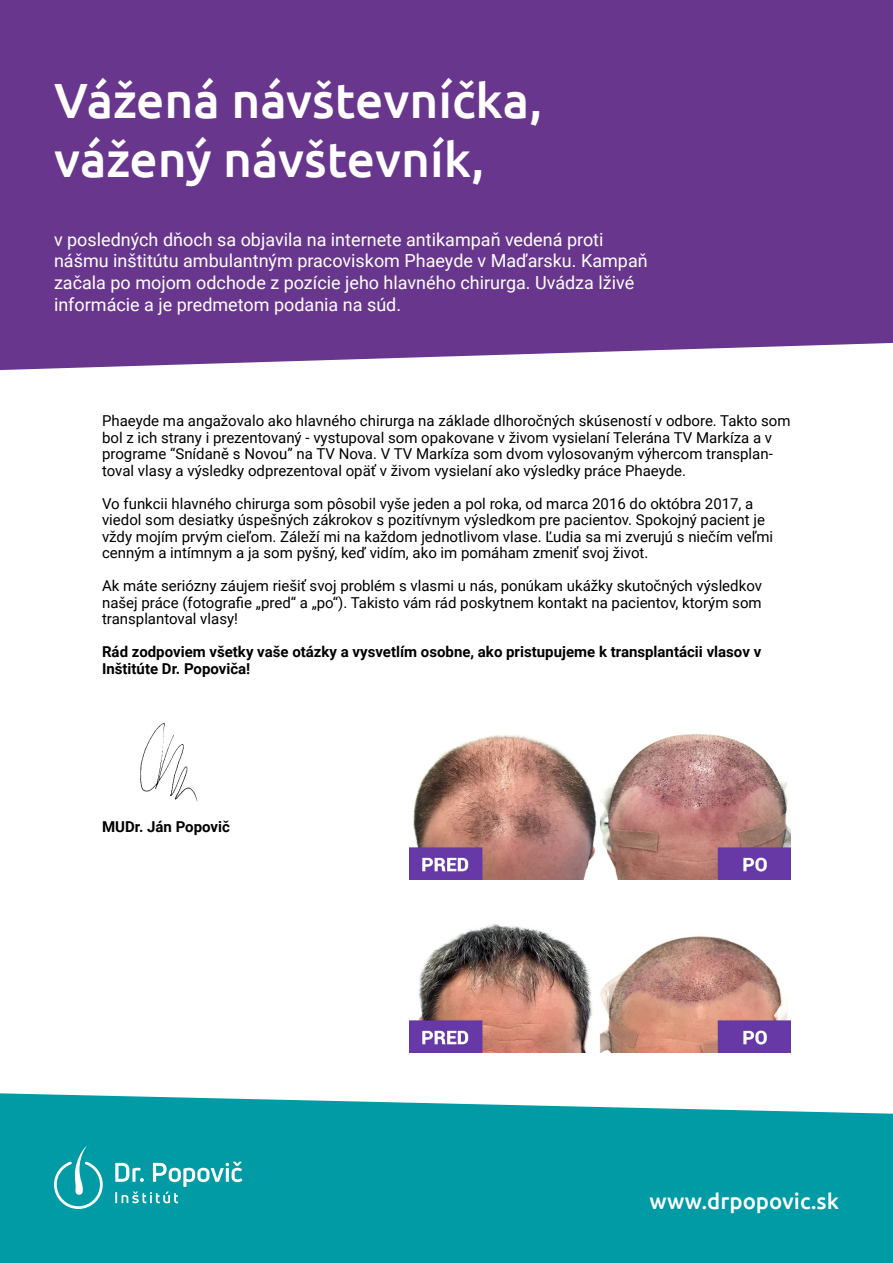
<style>
.page{position:relative;width:893px;height:1263px;background:#fff}
.page>*{position:absolute;margin:0;border:0;box-sizing:border-box;transform-origin:0 0}
.t1{font:500 49.5px/59.4px "Ubuntu";color:#fff}
.t2{font:500 22.2px "Ubuntu";color:#fff}
.t3{font:18px/21.6px "Roboto";color:#fff}
.t4{font:15px/16.5px "Roboto";color:#000}
.t5{font:700 15px/16.5px "Roboto";color:#000}
</style>
<div class="page">
<div style="left:0;top:0;width:893px;height:370px;background:#68378d"></div>
<div style="left:0;top:1093px;width:893px;height:170px;background:#019ba5"></div>
<svg style="left:54px;top:1146px;width:49px;height:63px;background:#2fadb5"></svg>
<svg style="left:115px;top:1162px;width:127px;height:41px;background:#37b0b8"></svg>
<img style="left:410px;top:734px;width:381px;height:145px">
<img style="left:410px;top:924px;width:381px;height:128px">
<img style="left:140px;top:723px;width:58px;height:79px">
<h1 class="t1" style="left:54px;top:69px;width:490px">Vážená návštevníčka, vážený návštevník,</h1>
<p class="t3" style="left:54px;top:228px;width:595px">v posledných dňoch sa objavila na internete antikampaň vedená proti nášmu inštitútu ambulantným pracoviskom Phaeyde v Maďarsku. Kampaň začala po mojom odchode z pozície jeho hlavného chirurga. Uvádza lživé informácie a je predmetom podania na súd.</p>
<p class="t4" style="left:102px;top:412px;width:690px">Phaeyde ma angažovalo ako hlavného chirurga na základe dlhoročných skúseností v odbore. Takto som bol z ich strany i prezentovaný - vystupoval som opakovane v živom vysielaní Telerána TV Markíza a v programe “Snídaně s Novou” na TV Nova. V TV Markíza som dvom vylosovaným výhercom transplan&shy;toval vlasy a výsledky odprezentoval opäť v živom vysielaní ako výsledky práce Phaeyde.</p>
<p class="t4" style="left:102px;top:495px;width:673px">Vo funkcii hlavného chirurga som pôsobil vyše jeden a pol roka, od marca 2016 do októbra 2017, a viedol som desiatky úspešných zákrokov s pozitívnym výsledkom pre pacientov. Spokojný pacient je vždy mojím prvým cieľom. Záleží mi na každom jednotlivom vlase. Ľudia sa mi zverujú s niečím veľmi cenným a intímnym a ja som pyšný, keď vidím, ako im pomáham zmeniť svoj život.</p>
<p class="t4" style="left:102px;top:577px;width:661px;text-align:justify">Ak máte seriózny záujem riešiť svoj problém s vlasmi u nás, ponúkam ukážky skutočných výsledkov našej práce (fotografie „pred“ a „po“). Takisto vám rád poskytnem kontakt na pacientov, ktorým som transplantoval vlasy!</p>
<p class="t5" style="left:102px;top:643px;width:661px">Rád zodpoviem všetky vaše otázky a vysvetlím osobne, ako pristupujeme k transplantácii vlasov v<br>Inštitúte Dr. Popoviča!</p>
<p class="t5" style="left:102px;top:817px;width:129px">MUDr. Ján Popovič</p>
<h2 class="t2" style="left:649px;top:1187px;width:191px">www.drpopovic.sk</h2>
</div>
